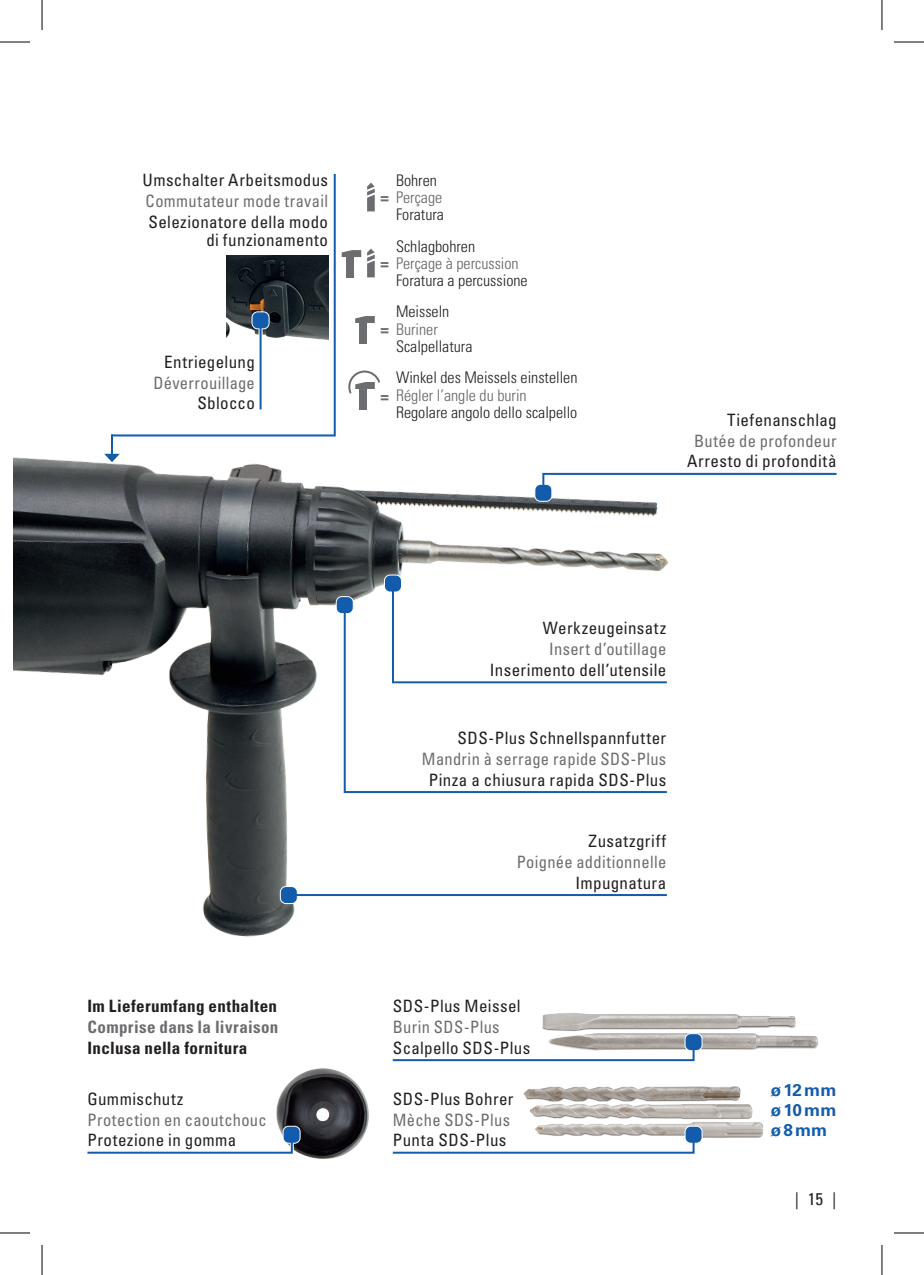
<style>
.page{position:relative;width:924px;height:1275px;background:#fff}
.page>*{position:absolute;margin:0;border:0;box-sizing:border-box;transform-origin:0 0}
.Lan_Grundschrift_Sch{font:condensed 17px/18px "Univers LT Std";letter-spacing:.02em;color:#231f20;text-align:right}
.Lan_Grundschrift_Gra{font:condensed 17px "Univers LT Std";letter-spacing:.02em;color:#6c6d70}
.Lan_Grundschrift_Sch-2{font:700 condensed 17px "Univers LT Std";letter-spacing:.025em;color:#231f20}
.Lan_Grundschrift_Gra-2{font:700 condensed 17px "Univers LT Std";letter-spacing:.025em;color:#6c6d70}
.Lan_Kapiteltitel_Grü{font:700 17px "Univers LT Std";letter-spacing:.125em;color:#135cab}
.Lan_Infotext{font:300 condensed 16px "Univers LT Std";color:#231f20}
.Lan_Infotext_grau{font:300 condensed 16px "Univers LT Std";color:#636366}
.s1{font-weight:700;font-size:17px;color:#6c6d70}
</style>
<div class="page">
<img style="left:14px;top:389px;width:654px;height:548px">
<svg style="left:336px;top:596px;width:17px;height:17px"></svg>
<div style="left:335px;top:596px;width:18px;height:18px;border:1px solid #fff;border-radius:6px"></div>
<div style="left:384px;top:575px;width:17px;height:17px;background:#135cab;border-radius:6px"></div>
<div style="left:384px;top:574px;width:18px;height:18px;border:1px solid #fff;border-radius:6px"></div>
<div style="left:280px;top:886px;width:17px;height:17px;background:#135cab;border-radius:6px"></div>
<div style="left:280px;top:886px;width:18px;height:18px;border:1px solid #fff;border-radius:6px"></div>
<hr style="left:111px;top:434px;width:2px;height:21px;background:#135cab">
<svg style="left:104px;top:454px;width:16px;height:8px"></svg>
<div style="left:534px;top:484px;width:17px;height:17px;background:#135cab;border-radius:6px"></div>
<div style="left:534px;top:484px;width:18px;height:18px;border:1px solid #fff;border-radius:6px"></div>
<svg style="left:367px;top:183px;width:7px;height:28px"></svg>
<svg style="left:367px;top:248px;width:7px;height:29px"></svg>
<div style="left:346px;top:257px;width:7px;height:20px;background:#6c6d70"></div>
<svg style="left:341px;top:250px;width:20px;height:7px"></svg>
<div style="left:359px;top:323px;width:8px;height:20px;background:#6c6d70"></div>
<svg style="left:355px;top:316px;width:19px;height:7px"></svg>
<div style="left:359px;top:389px;width:8px;height:20px;background:#6c6d70"></div>
<svg style="left:347px;top:370px;width:34px;height:25px"></svg>
<img style="left:226px;top:255px;width:102px;height:85px">
<svg style="left:258px;top:329px;width:4px;height:80px"></svg>
<div style="left:252px;top:312px;width:17px;height:17px;background:#135cab;border-radius:6px"></div>
<div style="left:251px;top:311px;width:18px;height:18px;border:1px solid #fff;border-radius:6px"></div>
<hr style="left:259px;top:320px;width:2px;height:89px;background:#135cab">
<hr style="left:290px;top:894px;width:376px;height:2px;background:#135cab">
<svg style="left:340px;top:583px;width:328px;height:213px"></svg>
<svg style="left:541px;top:472px;width:296px;height:17px"></svg>
<hr style="left:111px;top:434px;width:223px;height:2px;background:#135cab">
<hr style="left:333px;top:174px;width:2px;height:262px;background:#135cab">
<img style="left:542px;top:1013px;width:254px;height:17px">
<img style="left:548px;top:1030px;width:270px;height:20px">
<div style="left:684px;top:1033px;width:17px;height:17px;background:#135cab;border-radius:6px"></div>
<div style="left:684px;top:1033px;width:18px;height:18px;border:1px solid #fff;border-radius:6px"></div>
<img style="left:523px;top:1086px;width:218px;height:16px">
<img style="left:529px;top:1104px;width:224px;height:15px">
<img style="left:535px;top:1122px;width:229px;height:16px">
<img style="left:276px;top:1068px;width:93px;height:91px">
<div style="left:283px;top:1126px;width:17px;height:17px;background:#135cab;border-radius:6px"></div>
<div style="left:282px;top:1125px;width:18px;height:18px;border:1px solid #fff;border-radius:6px"></div>
<svg style="left:87px;top:1132px;width:208px;height:24px"></svg>
<div style="left:684px;top:1126px;width:17px;height:17px;background:#135cab;border-radius:6px"></div>
<div style="left:684px;top:1125px;width:18px;height:18px;border:1px solid #fff;border-radius:6px"></div>
<svg style="left:392px;top:1134px;width:303px;height:20px"></svg>
<svg style="left:392px;top:1040px;width:303px;height:22px"></svg>
<hr style="left:0;top:42px;width:30px;height:1px;background:#000">
<hr style="left:893px;top:42px;width:30px;height:1px;background:#000">
<hr style="left:0;top:1232px;width:30px;height:1px;background:#000">
<hr style="left:893px;top:1232px;width:30px;height:1px;background:#000">
<hr style="left:42px;top:0;width:1px;height:30px;background:#000">
<hr style="left:42px;top:1245px;width:1px;height:30px;background:#000">
<hr style="left:881px;top:0;width:1px;height:30px;background:#000">
<hr style="left:881px;top:1245px;width:1px;height:30px;background:#000">
<p class="Lan_Grundschrift_Sch" style="left:142px;top:171px;width:187px">Umschalter Arbeitsmodus</p>
<p class="Lan_Grundschrift_Gra" style="left:145px;top:190px;width:184px">Commutateur mode travail</p>
<p class="Lan_Grundschrift_Sch" style="left:148px;top:213px;width:181px">Selezionatore della modo di funzionamento</p>
<p class="Lan_Grundschrift_Sch" style="left:164px;top:352px;width:92px">Entriegelung</p>
<p class="Lan_Grundschrift_Gra" style="left:153px;top:372px;width:103px">Déverrouillage</p>
<p class="Lan_Grundschrift_Sch" style="left:197px;top:394px;width:59px">Sblocco</p>
<p class="Lan_Infotext" style="left:396px;top:170px;width:42px">Bohren</p>
<p class="Lan_Infotext_grau" style="left:380px;top:188px;width:63px"><span class="s1">=</span> Perçage</p>
<p class="Lan_Infotext" style="left:396px;top:205px;width:49px">Foratura</p>
<p class="Lan_Infotext" style="left:396px;top:236px;width:81px">Schlagbohren</p>
<p class="Lan_Infotext_grau" style="left:380px;top:253px;width:140px"><span class="s1">=</span> Perçage à percussion</p>
<p class="Lan_Infotext" style="left:396px;top:271px;width:133px">Foratura a percussione</p>
<p class="Lan_Infotext" style="left:396px;top:302px;width:55px">Meisseln</p>
<p class="Lan_Infotext_grau" style="left:380px;top:319px;width:59px"><span class="s1">=</span> Buriner</p>
<p class="Lan_Infotext" style="left:396px;top:337px;width:78px">Scalpellatura</p>
<p class="Lan_Infotext" style="left:396px;top:368px;width:183px">Winkel des Meissels einstellen</p>
<p class="Lan_Infotext_grau" style="left:380px;top:385px;width:148px"><span class="s1">=</span> Régler l’angle du burin</p>
<p class="Lan_Infotext" style="left:396px;top:403px;width:183px">Regolare angolo dello scalpello</p>
<p class="Lan_Grundschrift_Sch" style="left:726px;top:410px;width:111px">Tiefenanschlag</p>
<p class="Lan_Grundschrift_Gra" style="left:693px;top:430px;width:144px">Butée de profondeur</p>
<p class="Lan_Grundschrift_Sch" style="left:686px;top:452px;width:151px">Arresto di profondità</p>
<p class="Lan_Grundschrift_Sch-2" style="left:87px;top:995px;width:191px">Im Lieferumfang enthalten</p>
<p class="Lan_Grundschrift_Gra-2" style="left:87px;top:1016px;width:192px">Comprise dans la livraison</p>
<p class="Lan_Grundschrift_Sch-2" style="left:87px;top:1037px;width:161px">Inclusa nella fornitura</p>
<p class="Lan_Grundschrift_Sch" style="left:87px;top:1089px;width:97px">Gummischutz</p>
<p class="Lan_Grundschrift_Gra" style="left:87px;top:1108px;width:180px">Protection en caoutchouc</p>
<p class="Lan_Grundschrift_Sch" style="left:87px;top:1131px;width:150px">Protezione in gomma</p>
<p class="Lan_Grundschrift_Sch" style="left:542px;top:619px;width:125px">Werkzeugeinsatz</p>
<p class="Lan_Grundschrift_Gra" style="left:549px;top:638px;width:118px">Insert d’outillage</p>
<p class="Lan_Grundschrift_Sch" style="left:489px;top:660px;width:178px">Inserimento dell’utensile</p>
<p class="Lan_Grundschrift_Sch" style="left:457px;top:728px;width:210px">SDS-Plus Schnellspannfutter</p>
<p class="Lan_Grundschrift_Gra" style="left:421px;top:748px;width:246px">Mandrin à serrage rapide SDS-Plus</p>
<p class="Lan_Grundschrift_Sch" style="left:428px;top:770px;width:239px">Pinza a chiusura rapida SDS-Plus</p>
<p class="Lan_Grundschrift_Sch" style="left:588px;top:832px;width:79px">Zusatzgriff</p>
<p class="Lan_Grundschrift_Gra" style="left:516px;top:851px;width:151px">Poignée additionnelle</p>
<p class="Lan_Grundschrift_Sch" style="left:575px;top:873px;width:92px">Impugnatura</p>
<p class="Lan_Grundschrift_Sch" style="left:392px;top:997px;width:129px">SDS-Plus Meissel</p>
<p class="Lan_Grundschrift_Gra" style="left:392px;top:1016px;width:108px">Burin SDS-Plus</p>
<p class="Lan_Grundschrift_Sch" style="left:392px;top:1038px;width:139px">Scalpello SDS-Plus</p>
<p class="Lan_Grundschrift_Sch" style="left:392px;top:1089px;width:122px">SDS-Plus Bohrer</p>
<p class="Lan_Grundschrift_Gra" style="left:392px;top:1108px;width:119px">Mèche SDS-Plus</p>
<p class="Lan_Grundschrift_Sch" style="left:392px;top:1131px;width:115px">Punta SDS-Plus</p>
<p class="Lan_Kapiteltitel_Grü" style="left:770px;top:1080px;width:67px">ø12mm</p>
<p class="Lan_Kapiteltitel_Grü" style="left:770px;top:1100px;width:67px">ø10mm</p>
<p class="Lan_Kapiteltitel_Grü" style="left:770px;top:1119px;width:58px">ø8mm</p>
<p class="Lan_Grundschrift_Sch" style="left:794px;top:1189px;width:43px">|15|</p>
</div>
